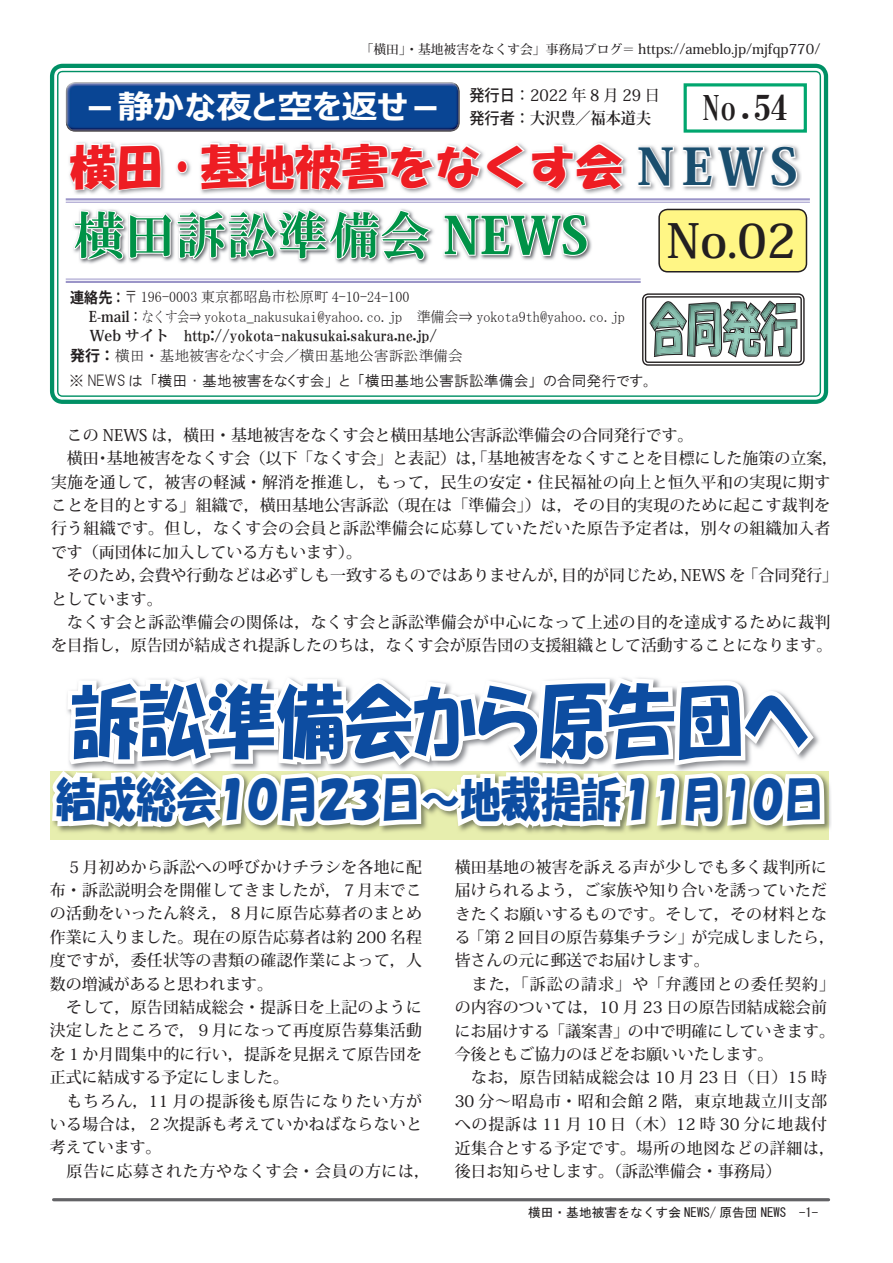
<style>
.page{position:relative;width:893px;height:1263px;background:#fff}
.page>*{position:absolute;margin:0;border:0;box-sizing:border-box;transform-origin:0 0}
.t1{font:79.65px "HGP Soei Kakupoptai";color:#0d4da1;scale:.86 1}
.t2{font:51px "HG Mincho E";color:#009247}
.t3{font:47.4px "HGS Soei Kakupoptai";letter-spacing:-.01em;color:#ee1d23}
.t4{font:46.8px "HGP Soei Kakupoptai";letter-spacing:-.005em;color:#0d4da1;scale:.86 1}
.t5{font:700 46.8px "Koz Min Pro";color:#231f20}
.t6{font:34.05px "HG Mincho E";color:#231f20}
.t7{font:italic 700 33px "Meiryo UI";color:#fff;scale:1.08 1}
.t8{font:500 15.9px/23.4px "Koz Min Pro";letter-spacing:.015em;color:#231f20}
.t9{font:500 15.9px/23.4px "Koz Min Pro";letter-spacing:.015em;color:#231f20;scale:.95 1}
.t10{font:14.85px "MS Mincho";color:#231f20;scale:.8 1}
.t11{font:14.85px "HGS Mincho E";color:#231f20}
.t12{font:14.85px "HGP Gothic M";color:#231f20}
.t13{font:14.85px "MS P Mincho";color:#231f20;scale:.88 1}
.t14{font:14.85px "MS P Mincho";color:#231f20}
.t15{font:500 13.8px "Koz Min Pro";color:#231f20}
.t16{font:12.75px "MS Gothic";color:#231f20}
.s1{font-size:12.75px}
.s2{font-family:"Koz Go Pro"}
.s3{font-weight:700}
.s4{font-family:"Koz Min Pro";font-weight:800;font-size:49.95px;color:#1a4e6e}
.s5{font-family:"Koz Min Pro";font-weight:800}
.s6{font-family:"Koz Go Pro";font-weight:700}
.s7{font-family:"MS P Mincho"}
.s8{font-family:"Koz Min Pro";font-weight:700}
</style>
<div class="page">
<svg style="left:50px;top:64px;width:778px;height:340px;fill:#039166"></svg>
<svg style="left:57px;top:71px;width:764px;height:326px"></svg>
<img style="left:67px;top:140px;width:735px;height:55px">
<svg style="left:68px;top:142px;width:94px;height:50px"></svg>
<svg style="left:175px;top:159px;width:14px;height:15px"></svg>
<svg style="left:198px;top:141px;width:427px;height:51px"></svg>
<svg style="left:636px;top:145px;width:39px;height:43px"></svg>
<svg style="left:681px;top:145px;width:117px;height:53px"></svg>
<hr style="left:66px;top:198px;width:744px;height:2px;background:#9a94c8">
<hr style="left:66px;top:202px;width:744px;height:1px;background:#9a94c8">
<hr style="left:66px;top:279px;width:575px;height:1px;background:#9a94c8">
<hr style="left:66px;top:281px;width:575px;height:2px;background:#9a94c8">
<img style="left:71px;top:207px;width:521px;height:57px">
<svg style="left:72px;top:207px;width:361px;height:54px"></svg>
<svg style="left:443px;top:210px;width:146px;height:47px"></svg>
<div style="left:659px;top:209px;width:147px;height:63px;background:#fff685;border-radius:9px"></div>
<div style="left:658px;top:209px;width:149px;height:63px;border:2px solid #231f20;border-radius:9px"></div>
<svg style="left:642px;top:293px;width:163px;height:73px"></svg>
<img style="left:661px;top:336px;width:14px;height:12px">
<img style="left:69px;top:131px;width:387px;height:1px">
<img style="left:75px;top:130px;width:375px;height:1px">
<img style="left:72px;top:84px;width:382px;height:46px">
<img style="left:70px;top:82px;width:386px;height:2px">
<img style="left:454px;top:84px;width:6px;height:46px">
<img style="left:66px;top:84px;width:6px;height:46px">
<svg style="left:450px;top:83px;width:9px;height:8px"></svg>
<svg style="left:67px;top:83px;width:8px;height:8px"></svg>
<svg style="left:450px;top:122px;width:9px;height:9px"></svg>
<svg style="left:67px;top:122px;width:8px;height:9px"></svg>
<hr style="left:54px;top:1198px;width:775px;height:3px;background:#636366">
<img style="left:829px;top:784px;width:2px;height:45px">
<svg style="left:50px;top:677px;width:779px;height:163px"></svg>
<p class="t15" style="left:361px;top:39px;width:461px"><span class="s1">「横田」・基地被害をなくす会」事務局ブログ＝</span> https://ameblo.jp/mjfqp770/</p>
<p class="t9" style="left:469px;top:82px;width:202px"><span class="s2">発行日</span>：2022 年 8 月 29 日<span class="s2">発行者</span><span class="s3">：大沢豊／福本道夫</span></p>
<h3 class="t7" style="left:82px;top:84px;width:336px">－静かな夜と空を返せ－</h3>
<h3 class="t6" style="left:703px;top:90px;width:87px">No.54</h3>
<h3 class="t3" style="left:69px;top:142px;width:741px">横田・基地被害をなくす会<span class="s4">ＮＥＷＳ</span></h3>
<h2 class="t2" style="left:73px;top:209px;width:516px">横田訴訟準備会 <span class="s5">NEWS</span></h2>
<p class="t13" style="left:70px;top:290px;width:398px"><span class="s6">連絡先：</span>〒 196-0003 東京都昭島市松原町 4-10-24-100　</p>
<p class="t10" style="left:70px;top:309px;width:695px"><span class="s7">　　</span><span class="s8">E-mail：</span>なくす会⇒ yokota_nakusukai@yahoo.co.jp　準備会⇒ yokota9th@yahoo.co.jp</p>
<p class="t11" style="left:75px;top:328px;width:364px">　<span class="s8">Web サイト</span>　http://yokota-nakusukai.sakura.ne.jp/</p>
<p class="t14" style="left:70px;top:348px;width:394px"><span class="s6">発行：</span>横田・基地被害をなくす会／横田基地公害訴訟準備会</p>
<p class="t12" style="left:69px;top:373px;width:585px">※ NEWS は「横田・基地被害をなくす会」と「横田基地公害訴訟準備会」の合同発行です。</p>
<h3 class="t5" style="left:667px;top:207px;width:131px">No.02</h3>
<p class="t8" style="left:51px;top:423px;width:789px">　この NEWS は，横田・基地被害をなくす会と横田基地公害訴訟準備会の合同発行です。<br>　横田・基地被害をなくす会（以下「なくす会」と表記）は，「基地被害をなくすことを目標にした施策の立案，実施を通して，被害の軽減・解消を推進し，もって，民生の安定・住民福祉の向上と恒久平和の実現に期すことを目的とする」組織で，横田基地公害訴訟（現在は「準備会」）は，その目的実現のために起こす裁判を行う組織です。但し，なくす会の会員と訴訟準備会に応募していただいた原告予定者は，別々の組織加入者です（両団体に加入している方もいます）。<br>　そのため，会費や行動などは必ずしも一致するものではありませんが，目的が同じため，NEWS を「合同発行」としています。<br>　なくす会と訴訟準備会の関係は，なくす会と訴訟準備会が中心になって上述の目的を達成するために裁判を目指し，原告団が結成され提訴したのちは，なくす会が原告団の支援組織として活動することになります。</p>
<h1 class="t1" style="left:71px;top:681px;width:860px">訴訟準備会から原告団へ</h1>
<h3 class="t4" style="left:56px;top:776px;width:895px">結成総会１０月２３日～地裁提訴１１月１０日</h3>
<p class="t8" style="left:50px;top:854px;width:382px">　５月初めから訴訟への呼びかけチラシを各地に配布・訴訟説明会を開催してきましたが，７月末でこの活動をいったん終え，８月に原告応募者のまとめ作業に入りました。現在の原告応募者は約 200 名程度ですが，委任状等の書類の確認作業によって，人数の増減があると思われます。<br>　そして，原告団結成総会・提訴日を上記のように決定したところで，９月になって再度原告募集活動を１か月間集中的に行い，提訴を見据えて原告団を正式に結成する予定にしました。<br>　もちろん，11 月の提訴後も原告になりたい方がいる場合は，２次提訴も考えていかねばならないと考えています。<br>　原告に応募された方やなくす会・会員の方には，</p>
<p class="t8" style="left:455px;top:855px;width:382px">横田基地の被害を訴える声が少しでも多く裁判所に届けられるよう，ご家族や知り合いを誘っていただきたくお願いするものです。そして，その材料となる「第 2 回目の原告募集チラシ」が完成しましたら，皆さんの元に郵送でお届けします。<br>　また，「訴訟の請求」や「弁護団との委任契約」の内容のついては，10 月 23 日の原告団結成総会前にお届けする「議案書」の中で明確にしていきます。今後ともご協力のほどをお願いいたします。<br>　なお，原告団結成総会は 10 月 23 日（日）15 時<br>30 分～昭島市・昭和会館 2 階，東京地裁立川支部への提訴は 11 月 10 日（木）12 時 30 分に地裁付近集合とする予定です。場所の地図などの詳細は，後日お知らせします。（訴訟準備会・事務局）</p>
<p class="t16" style="left:528px;top:1205px;width:292px">横田・基地被害をなくす会 NEWS/ 原告団 NEWS　-1-</p>
</div>
